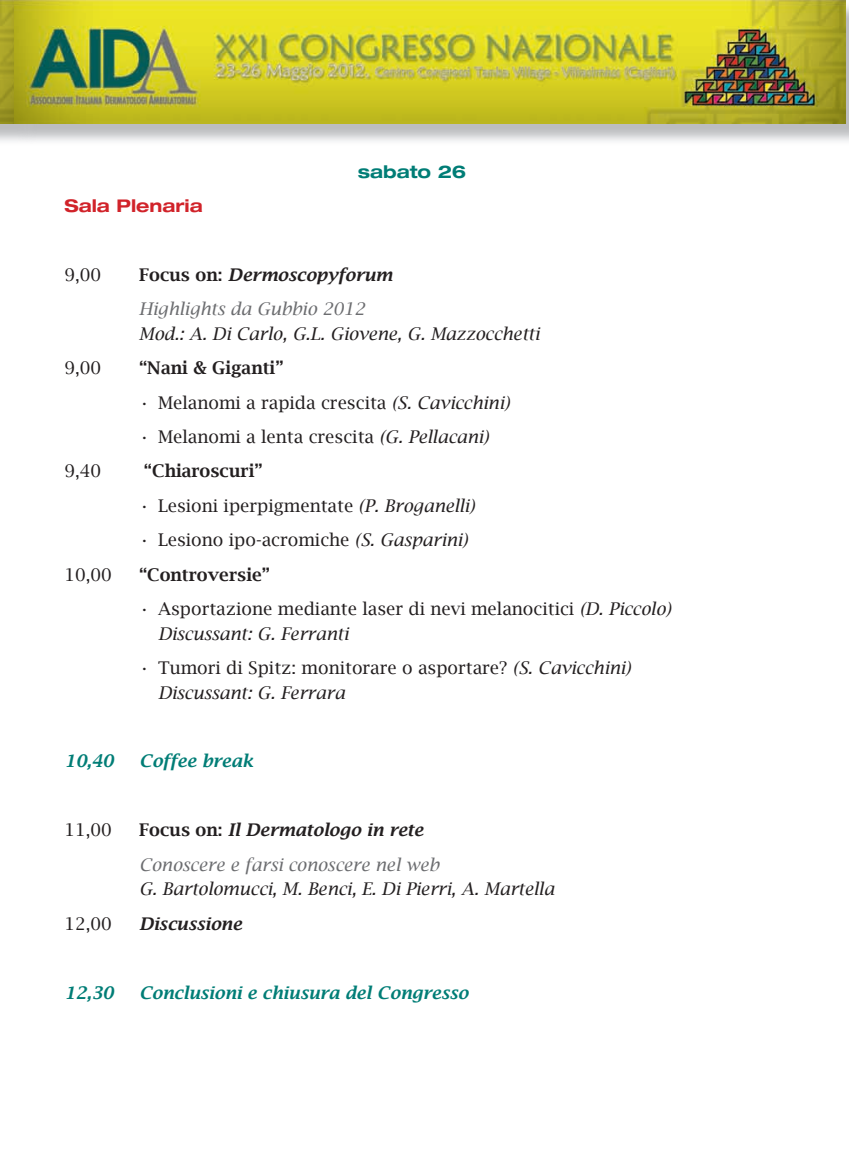
<style>
.page{position:relative;width:849px;height:1171px;background:#fff}
.page>*{position:absolute;margin:0;border:0;box-sizing:border-box;transform-origin:0 0}
.t1{font:17.5px/24.5px "Lucida Bright";color:#231f20}
.t2{font:italic 17.5px/34.5px "Lucida Bright";color:#6c6d70}
.t3{font:italic 17.5px "Lucida Bright";color:#231f20}
.t4{font:italic 600 17.5px "Lucida Bright";color:#007d76}
.t5{font:600 17.5px "Lucida Bright";color:#231f20}
.t6{font:700 expanded 17.5px "Helvetica Neue";color:#d1232a}
.t7{font:italic 600 17.5px "Lucida Bright";color:#231f20}
.t8{font:700 expanded 17.5px "Helvetica Neue";color:#007d76}
.s1{font-weight:600;font-style:normal;color:#231f20}
.s2{font-weight:600;color:#231f20}
.s3{font-style:inherit}
.s4{font-style:italic}
</style>
<div class="page">
<img style="left:0;top:123px;width:18px;height:18px">
<img style="left:0;top:0;width:845px;height:123px">
<img style="left:37px;top:3px;width:811px;height:138px">
<img style="left:18px;top:3px;width:19px;height:139px">
<p class="t6" style="left:64px;top:199px;width:140px">Sala Plenaria</p>
<p class="t8" style="left:358px;top:165px;width:110px">sabato 26</p>
<p class="t1" style="left:64px;top:262px;width:38px">9,00</p>
<p class="t2" style="left:139px;top:257px;width:255px"><span class="s1">Focus on:</span> <span class="s2">Dermoscopyforum<br></span>Highlights da Gubbio 2012</p>
<p class="t3" style="left:139px;top:323px;width:402px">Mod.: A. Di Carlo, G.L. Giovene, G. Mazzo<span class="s3">c</span>chetti</p>
<p class="t1" style="left:64px;top:355px;width:38px">9,00</p>
<p class="t5" style="left:139px;top:357px;width:146px">“Nani &amp; Giganti”</p>
<p class="t1" style="left:139px;top:390px;width:372px">• Melanomi a rapida crescita <span class="s4">(S. Cavicchini)</span></p>
<p class="t1" style="left:139px;top:424px;width:351px">• Melanomi a lenta crescita <span class="s4">(G. Pellacani)</span></p>
<p class="t1" style="left:64px;top:458px;width:38px">9,40</p>
<p class="t5" style="left:144px;top:460px;width:120px">“Chiaroscuri”</p>
<p class="t1" style="left:139px;top:493px;width:337px">• Lesioni iperpigmentate <span class="s4">(P. Broganelli)</span></p>
<p class="t1" style="left:139px;top:527px;width:330px">• Lesiono ipo-acromiche <span class="s4">(S. Gasparini)</span></p>
<p class="t1" style="left:64px;top:562px;width:49px">10,00</p>
<p class="t5" style="left:139px;top:564px;width:132px">“Controversie”</p>
<p class="t1" style="left:158px;top:596px;width:514px;text-indent:-19px">• Asportazione mediante laser di nevi melanocitici <span class="s4">(D. Piccolo)<br>Discussant: G. Ferranti</span></p>
<p class="t1" style="left:158px;top:655px;width:474px;text-indent:-19px">• Tumori di Spitz: monitorare o asportare? <span class="s4">(S. Cavicchini)<br>Discussant: G. Ferrara</span></p>
<p class="t4" style="left:64px;top:750px;width:51px">10,40</p>
<p class="t4" style="left:139px;top:750px;width:116px">Coffee break</p>
<p class="t1" style="left:64px;top:817px;width:49px">11,00</p>
<p class="t2" style="left:139px;top:812px;width:302px"><span class="s1">Focus on:</span> <span class="s2">Il Dermatologo in rete<br></span>Conoscere e farsi conoscere nel web</p>
<p class="t3" style="left:139px;top:878px;width:416px">G. Bartolomucci, M. Benci, E. Di Pierri, A. Martella</p>
<p class="t1" style="left:64px;top:911px;width:49px">12,00</p>
<p class="t7" style="left:139px;top:913px;width:104px">Discussione</p>
<p class="t4" style="left:64px;top:981px;width:51px">12,30</p>
<p class="t4" style="left:139px;top:981px;width:331px">Conclusioni e chiusura del Congresso</p>
</div>
